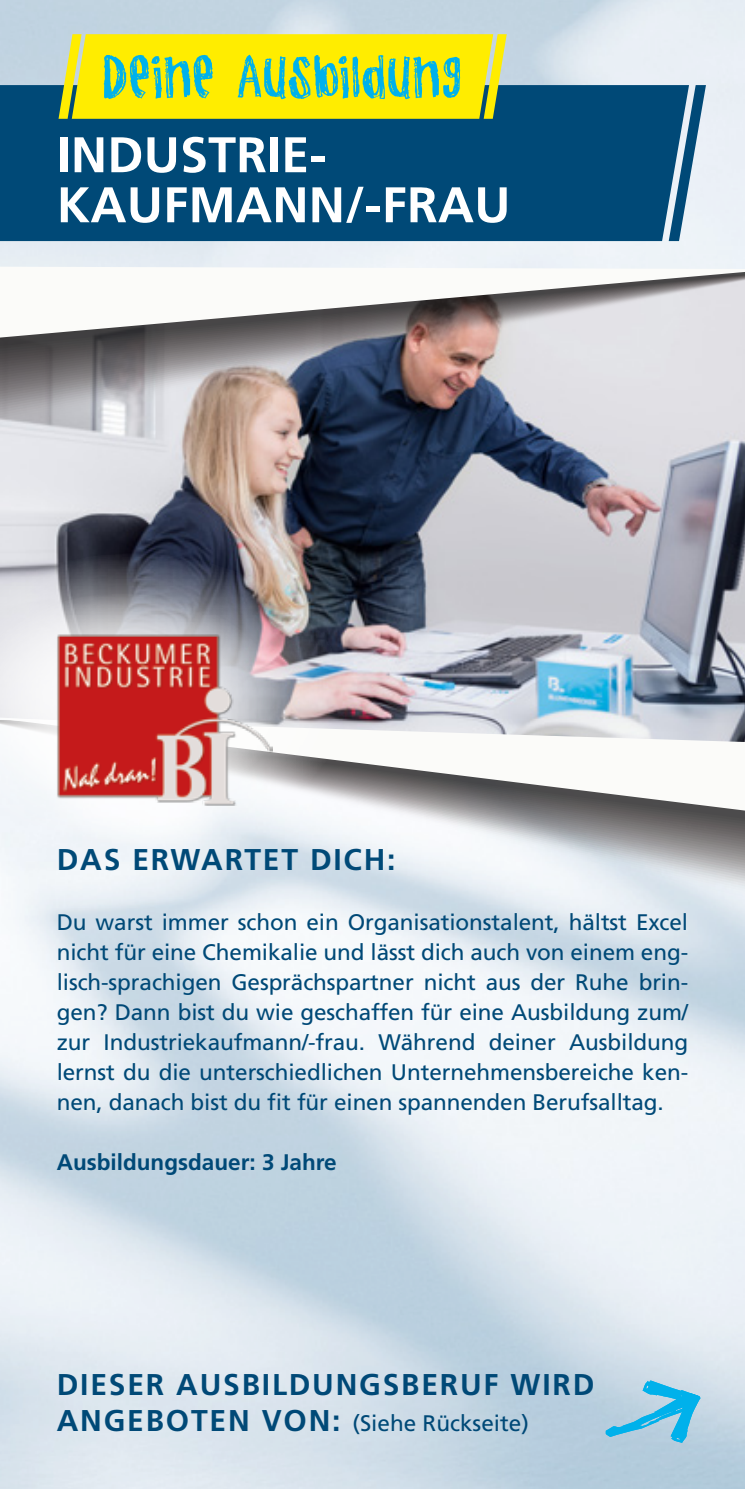
<style>
.page{position:relative;width:745px;height:1489px;background:#fff}
.page>*{position:absolute;margin:0;border:0;box-sizing:border-box;transform-origin:0 0}
.t1{font:700 50px/50px "Frutiger";letter-spacing:.005em;color:#fff}
.t2{font:700 30px "Frutiger";letter-spacing:.06em;color:#004977}
.t3{font:22.5px/30px "Frutiger";letter-spacing:-.005em;color:#004977;text-align:justify}
.t4{font:700 22.5px "Frutiger";color:#004977}
.s1{font-weight:700;font-size:30px}
</style>
<div class="page">
<img style="left:0;top:0;width:744px;height:1488px">
<img style="left:0;top:451px;width:744px;height:267px">
<svg style="left:0;top:420px;width:744px;height:4px;background:#9c9ca5"></svg>
<svg style="left:0;top:417px;width:744px;height:3px;background:#9c9ca5"></svg>
<svg style="left:0;top:414px;width:744px;height:3px;background:#9c9ca5"></svg>
<svg style="left:0;top:411px;width:744px;height:3px;background:#9d9da5"></svg>
<svg style="left:0;top:408px;width:744px;height:3px;background:#9e9da5"></svg>
<svg style="left:0;top:405px;width:744px;height:3px;background:#a19fa6"></svg>
<svg style="left:0;top:402px;width:744px;height:3px;background:#a3a0a6"></svg>
<svg style="left:0;top:399px;width:744px;height:3px;background:#a4a1a7"></svg>
<svg style="left:0;top:396px;width:744px;height:3px;background:#a5a1a7"></svg>
<svg style="left:0;top:393px;width:744px;height:3px;background:#a5a1a6"></svg>
<svg style="left:0;top:390px;width:744px;height:3px;background:#a5a0a6"></svg>
<svg style="left:0;top:387px;width:744px;height:3px;background:#a49fa5"></svg>
<svg style="left:0;top:384px;width:744px;height:3px;background:#a39ea3"></svg>
<svg style="left:0;top:381px;width:744px;height:3px;background:#a29da2"></svg>
<svg style="left:0;top:378px;width:744px;height:3px;background:#a49ea3"></svg>
<svg style="left:0;top:375px;width:744px;height:3px;background:#a59fa4"></svg>
<svg style="left:0;top:372px;width:744px;height:3px;background:#a59fa5"></svg>
<svg style="left:0;top:369px;width:744px;height:3px;background:#a6a1a6"></svg>
<svg style="left:0;top:366px;width:744px;height:3px;background:#a5a0a6"></svg>
<svg style="left:0;top:363px;width:744px;height:3px;background:#a29ea4"></svg>
<svg style="left:0;top:360px;width:744px;height:3px;background:#9f9aa0"></svg>
<svg style="left:0;top:357px;width:744px;height:3px;background:#9c989d"></svg>
<svg style="left:0;top:348px;width:744px;height:9px;background:#9c979b"></svg>
<svg style="left:0;top:266px;width:744px;height:82px"></svg>
<svg style="left:0;top:912px;width:744px;height:4px"></svg>
<svg style="left:0;top:867px;width:744px;height:3px"></svg>
<svg style="left:0;top:864px;width:744px;height:3px"></svg>
<svg style="left:0;top:861px;width:744px;height:3px"></svg>
<svg style="left:0;top:858px;width:744px;height:3px"></svg>
<svg style="left:0;top:855px;width:744px;height:3px;fill:#ebf0f6"></svg>
<svg style="left:0;top:852px;width:744px;height:3px;fill:#ebf1f7"></svg>
<svg style="left:0;top:849px;width:744px;height:3px;fill:#ebf1f7"></svg>
<svg style="left:345px;top:828px;width:399px;height:9px"></svg>
<svg style="left:345px;top:718px;width:399px;height:110px"></svg>
<div style="left:0;top:85px;width:668px;height:156px;background:#004977"></div>
<svg style="left:668px;top:85px;width:37px;height:156px;background:#759db7"></svg>
<svg style="left:58px;top:34px;width:448px;height:85px;background:#cdde30"></svg>
<svg style="left:0;top:553px;width:345px;height:294px"></svg>
<svg style="left:0;top:593px;width:282px;height:220px"></svg>
<img style="left:57px;top:633px;width:215px;height:172px">
<svg style="left:605px;top:1380px;width:95px;height:62px;background:#81c7e3"></svg>
<h1 class="t1" style="left:57px;top:130px;width:455px">INDUSTRIE-<br>KAUFMANN/-FRAU</h1>
<h2 class="t2" style="left:57px;top:841px;width:340px">DAS ERWARTET DICH:</h2>
<p class="t3" style="left:57px;top:907px;width:632px">Du warst immer schon ein Organisationstalent, hältst Excel nicht für eine Chemikalie und lässt dich auch von einem eng&shy;lisch-sprachigen Gesprächspartner nicht aus der Ruhe brin&shy;gen? Dann bist du wie geschaffen für eine Ausbildung zum/ zur Industriekaufmann/-frau. Während deiner Ausbildung lernst du die unterschiedlichen Unternehmensbereiche ken&shy;nen, danach bist du fit für einen spannenden Berufsalltag.</p>
<p class="t4" style="left:57px;top:1148px;width:281px">Ausbildungsdauer: 3 Jahre</p>
<h2 class="t2" style="left:57px;top:1366px;width:538px">DIESER AUSBILDUNGSBERUF WIRD</h2>
<p class="t3" style="left:57px;top:1408px;width:473px"><span class="s1">ANGEBOTEN VON:</span> (Siehe Rückseite)</p>
</div>
